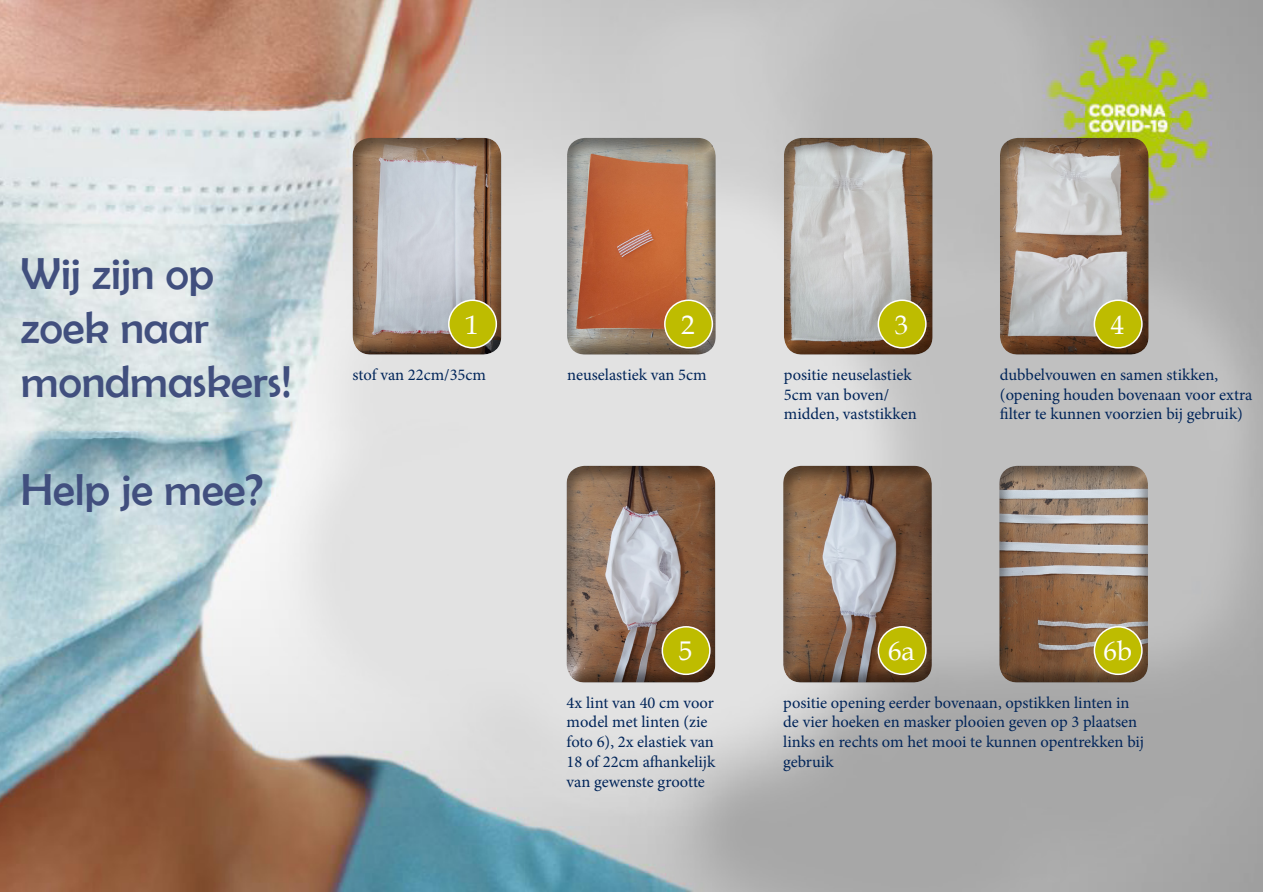
<style>
.page{position:relative;width:1263px;height:893px;background:#fff}
.page>*{position:absolute;margin:0;border:0;box-sizing:border-box;transform-origin:0 0}
.t1{font:45px/54px "Berlin Sans FB";color:#414f7e}
.t2{font:27px "Book Antiqua";color:#fff}
.t3{font:16.5px/19.8px "Minion Pro";color:#002459}
</style>
<div class="page">
<img style="left:0;top:0;width:1263px;height:891px">
<div style="left:352px;top:137px;width:151px;height:219px;background:#231f20;opacity:.5"></div>
<div style="left:566px;top:465px;width:151px;height:219px;background:#231f20;opacity:.5"></div>
<div style="left:783px;top:465px;width:151px;height:219px;background:#231f20;opacity:.5"></div>
<div style="left:999px;top:465px;width:151px;height:219px;background:#231f20;opacity:.5"></div>
<div style="left:566px;top:137px;width:151px;height:220px;background:#231f20;opacity:.5"></div>
<div style="left:783px;top:137px;width:151px;height:220px;background:#231f20;opacity:.5"></div>
<div style="left:999px;top:137px;width:151px;height:220px;background:#231f20;opacity:.5"></div>
<div style="left:449px;top:300px;width:47px;height:48px;background:#bebc00;border-radius:50%"></div>
<div style="left:448px;top:299px;width:49px;height:50px;border:2px solid #fff;border-radius:50%"></div>
<div style="left:662px;top:627px;width:48px;height:47px;background:#bebc00;border-radius:50%"></div>
<div style="left:661px;top:626px;width:50px;height:49px;border:2px solid #fff;border-radius:50%"></div>
<div style="left:878px;top:627px;width:48px;height:47px;background:#bebc00;border-radius:50%"></div>
<div style="left:877px;top:626px;width:50px;height:49px;border:2px solid #fff;border-radius:50%"></div>
<div style="left:1094px;top:627px;width:48px;height:47px;background:#bebc00;border-radius:50%"></div>
<div style="left:1093px;top:626px;width:50px;height:49px;border:2px solid #fff;border-radius:50%"></div>
<div style="left:665px;top:300px;width:47px;height:48px;background:#bebc00;border-radius:50%"></div>
<div style="left:664px;top:299px;width:49px;height:50px;border:2px solid #fff;border-radius:50%"></div>
<div style="left:878px;top:300px;width:48px;height:48px;background:#bebc00;border-radius:50%"></div>
<div style="left:877px;top:299px;width:50px;height:50px;border:2px solid #fff;border-radius:50%"></div>
<div style="left:1094px;top:300px;width:48px;height:48px;background:#bebc00;border-radius:50%"></div>
<div style="left:1093px;top:299px;width:50px;height:50px;border:2px solid #fff;border-radius:50%"></div>
<p class="t1" style="left:21px;top:247px;width:272px">Wij zijn op zoek naar mondmaskers!</p>
<p class="t1" style="left:21px;top:463px;width:244px">Help je mee?</p>
<p class="t2" style="left:465px;top:306px;width:15px">1</p>
<p class="t3" style="left:353px;top:365px;width:135px">stof van 22cm/35cm</p>
<p class="t2" style="left:681px;top:306px;width:15px">2</p>
<p class="t2" style="left:895px;top:306px;width:15px">3</p>
<p class="t2" style="left:1111px;top:306px;width:15px">4</p>
<p class="t3" style="left:567px;top:365px;width:141px">neuselastiek van 5cm</p>
<p class="t3" style="left:784px;top:365px;width:134px">positie neuselastiek<br>5cm van boven/ midden, vaststikken</p>
<p class="t3" style="left:1000px;top:365px;width:254px">dubbelvouwen en samen stikken, (opening houden bovenaan voor extra filter te kunnen voorzien bij gebruik)</p>
<p class="t2" style="left:679px;top:632px;width:15px">5</p>
<p class="t2" style="left:888px;top:632px;width:28px">6a</p>
<p class="t2" style="left:1103px;top:632px;width:30px">6b</p>
<p class="t3" style="left:567px;top:692px;width:150px">4x lint van 40 cm voor model met linten (zie foto 6), 2x elastiek van<br>18 of 22cm afhankelijk van gewenste grootte</p>
<p class="t3" style="left:783px;top:692px;width:362px">positie opening eerder bovenaan, opstikken linten in de vier hoeken en masker plooien geven op 3 plaatsen links en rechts om het mooi te kunnen opentrekken bij gebruik</p>
</div>
